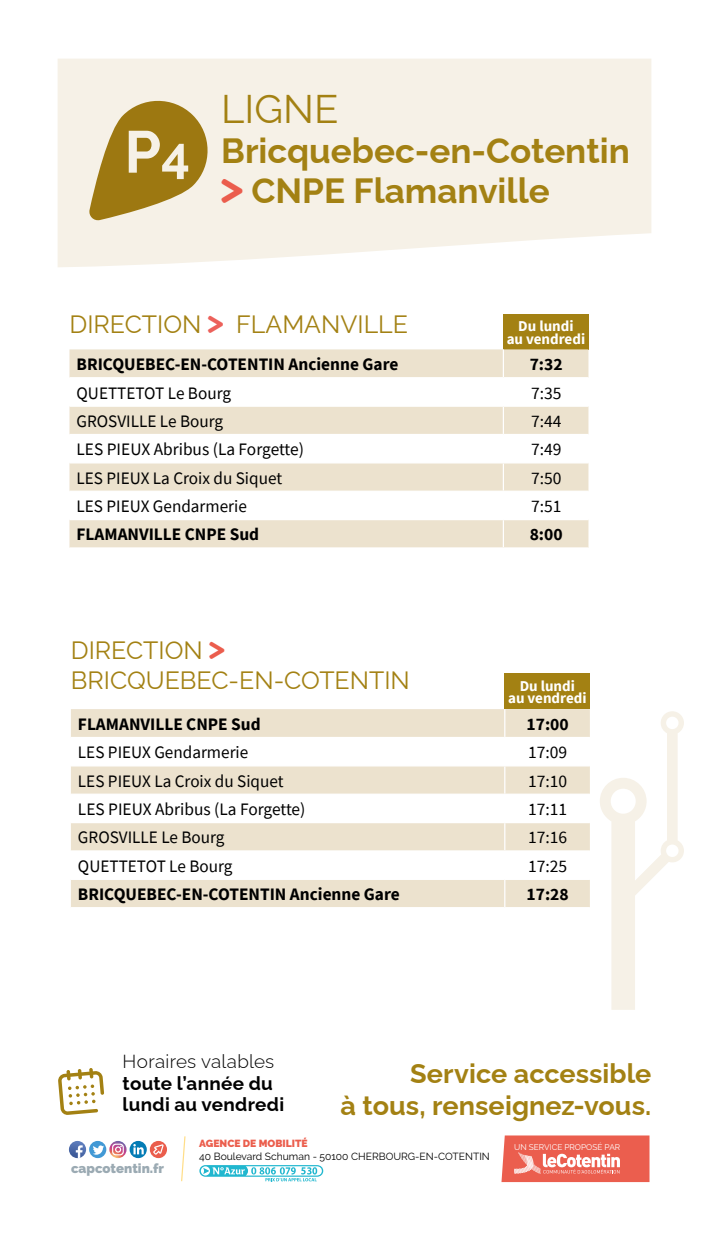
<style>
.page{position:relative;width:709px;height:1241px;background:#fff}
.page>*{position:absolute;margin:0;border:0;box-sizing:border-box;transform-origin:0 0}
.t1{font:40px "Raleway";color:#a38113}
.t2{font:700 35px/40px "Raleway";color:#a38113}
.t3{font:700 27px/32.5px "Raleway";color:#a38113;text-align:right}
.t4{font:25px/30px "Raleway";color:#a38113}
.t5{font:700 18.75px/21.5px "Raleway";letter-spacing:.015em;color:#000}
.t6{font:300 18.75px "Raleway";letter-spacing:.015em;color:#000}
.t7{font:17.5px "Source Sans Pro";color:#000}
.t8{font:700 17.5px "Source Sans Pro";color:#000}
.t9{font:700 15px/12.5px "Source Sans Pro";color:#fff;text-align:center}
.t10{font:900 13.25px "Raleway";color:#9baab3}
.t11{font:10.25px "Raleway";color:#000}
.t12{font:900 10.25px "Raleway";color:#eb5e4d}
.t13{font:8.25px "Raleway";color:#fff}
.s1{font-family:"Fredoka One";font-weight:400;color:#eb5d4d}
.s2{font-family:"Fredoka One";color:#ec615b}
.s3{font-family:"Fredoka One";color:#eb5d4d}
</style>
<div class="page">
<svg style="left:58px;top:59px;width:593px;height:208px;background:#f6f2e9"></svg>
<div style="left:74px;top:85px;width:149px;height:138px;background:#f6f1e7"></div>
<svg style="left:89px;top:100px;width:119px;height:121px"></svg>
<svg style="left:181px;top:1136px;width:4px;height:44px"></svg>
<svg style="left:109px;top:1140px;width:18px;height:17px"></svg>
<svg style="left:112px;top:1143px;width:12px;height:12px"></svg>
<svg style="left:69px;top:1140px;width:37px;height:17px"></svg>
<svg style="left:130px;top:1140px;width:37px;height:17px"></svg>
<svg style="left:199px;top:1164px;width:124px;height:12px"></svg>
<div style="left:201px;top:1166px;width:9px;height:9px;background:#fff;border-radius:50%"></div>
<svg style="left:203px;top:1165px;width:119px;height:16px"></svg>
<svg style="left:501px;top:1135px;width:148px;height:46px;background:#ed7567"></svg>
<div style="left:503px;top:314px;width:85px;height:35px;background:#a38113"></div>
<div style="left:69px;top:349px;width:519px;height:198px;background:#ece2ce"></div>
<svg style="left:69px;top:378px;width:519px;height:141px"></svg>
<hr style="left:69px;top:377px;width:434px;height:1px;background:#fff">
<hr style="left:503px;top:377px;width:85px;height:1px;background:#fff">
<hr style="left:69px;top:405px;width:434px;height:2px;background:#fff">
<hr style="left:503px;top:405px;width:85px;height:2px;background:#fff">
<hr style="left:69px;top:434px;width:434px;height:1px;background:#fff">
<hr style="left:503px;top:434px;width:85px;height:1px;background:#fff">
<hr style="left:69px;top:462px;width:434px;height:1px;background:#fff">
<hr style="left:503px;top:462px;width:85px;height:1px;background:#fff">
<hr style="left:69px;top:490px;width:434px;height:2px;background:#fff">
<hr style="left:503px;top:490px;width:85px;height:2px;background:#fff">
<hr style="left:69px;top:519px;width:434px;height:1px;background:#fff">
<hr style="left:503px;top:519px;width:85px;height:1px;background:#fff">
<svg style="left:503px;top:349px;width:1px;height:198px"></svg>
<div style="left:505px;top:673px;width:85px;height:36px;background:#a38113"></div>
<div style="left:71px;top:709px;width:519px;height:197px;background:#ece2ce"></div>
<svg style="left:71px;top:738px;width:519px;height:140px"></svg>
<hr style="left:71px;top:736px;width:434px;height:2px;background:#fff">
<hr style="left:505px;top:736px;width:85px;height:2px;background:#fff">
<hr style="left:71px;top:765px;width:434px;height:1px;background:#fff">
<hr style="left:505px;top:765px;width:85px;height:1px;background:#fff">
<hr style="left:71px;top:793px;width:434px;height:1px;background:#fff">
<hr style="left:505px;top:793px;width:85px;height:1px;background:#fff">
<hr style="left:71px;top:821px;width:434px;height:2px;background:#fff">
<hr style="left:505px;top:821px;width:85px;height:2px;background:#fff">
<hr style="left:71px;top:850px;width:434px;height:1px;background:#fff">
<hr style="left:505px;top:850px;width:85px;height:1px;background:#fff">
<hr style="left:71px;top:878px;width:434px;height:1px;background:#fff">
<hr style="left:505px;top:878px;width:85px;height:1px;background:#fff">
<svg style="left:504px;top:709px;width:1px;height:197px"></svg>
<svg style="left:58px;top:1068px;width:46px;height:46px"></svg>
<svg style="left:600px;top:711px;width:84px;height:298px"></svg>
<h1 class="t1" style="left:221px;top:77px;width:119px">LIGNE</h1>
<h2 class="t2" style="left:221px;top:126px;width:410px">Bricquebec-en-Cotentin <span class="s1">&gt;</span> CNPE Flamanville</h2>
<h3 class="t4" style="left:69px;top:306px;width:340px">DIRECTION <span class="s2">&gt;</span> FLAMANVILLE</h3>
<p class="t9" style="left:506px;top:319px;width:80px">Du lundi<br>au vendredi</p>
<p class="t8" style="left:77px;top:352px;width:323px">BRICQUEBEC-EN-COTENTIN Ancienne Gare</p>
<p class="t8" style="left:529px;top:352px;width:34px">7:32</p>
<p class="t7" style="left:77px;top:381px;width:156px">QUETTETOT Le Bourg</p>
<p class="t7" style="left:531px;top:381px;width:32px">7:35</p>
<p class="t7" style="left:77px;top:410px;width:148px">GROSVILLE Le Bourg</p>
<p class="t7" style="left:531px;top:410px;width:32px">7:44</p>
<p class="t7" style="left:77px;top:438px;width:229px">LES PIEUX Abribus (La Forgette)</p>
<p class="t7" style="left:531px;top:438px;width:32px">7:49</p>
<p class="t7" style="left:77px;top:466px;width:207px">LES PIEUX La Croix du Siquet</p>
<p class="t7" style="left:531px;top:466px;width:32px">7:50</p>
<p class="t7" style="left:77px;top:495px;width:172px">LES PIEUX Gendarmerie</p>
<p class="t7" style="left:531px;top:495px;width:32px">7:51</p>
<p class="t8" style="left:77px;top:522px;width:184px">FLAMANVILLE CNPE Sud</p>
<p class="t8" style="left:529px;top:522px;width:34px">8:00</p>
<h3 class="t4" style="left:71px;top:632px;width:340px">DIRECTION <span class="s3">&gt;<br></span>BRICQUEBEC-EN-COTENTIN</h3>
<p class="t9" style="left:508px;top:679px;width:80px">Du lundi<br>au vendredi</p>
<p class="t8" style="left:78px;top:712px;width:184px">FLAMANVILLE CNPE Sud</p>
<p class="t8" style="left:526px;top:712px;width:44px">17:00</p>
<p class="t7" style="left:78px;top:741px;width:172px">LES PIEUX Gendarmerie</p>
<p class="t7" style="left:528px;top:741px;width:41px">17:09</p>
<p class="t7" style="left:78px;top:769px;width:207px">LES PIEUX La Croix du Siquet</p>
<p class="t7" style="left:528px;top:769px;width:41px">17:10</p>
<p class="t7" style="left:78px;top:797px;width:229px">LES PIEUX Abribus (La Forgette)</p>
<p class="t7" style="left:528px;top:797px;width:41px">17:11</p>
<p class="t7" style="left:78px;top:826px;width:148px">GROSVILLE Le Bourg</p>
<p class="t7" style="left:528px;top:826px;width:41px">17:16</p>
<p class="t7" style="left:78px;top:854px;width:156px">QUETTETOT Le Bourg</p>
<p class="t7" style="left:528px;top:854px;width:41px">17:25</p>
<p class="t8" style="left:78px;top:882px;width:323px">BRICQUEBEC-EN-COTENTIN Ancienne Gare</p>
<p class="t8" style="left:526px;top:882px;width:44px">17:28</p>
<p class="t6" style="left:123px;top:1046px;width:153px">Horaires valables</p>
<p class="t5" style="left:123px;top:1069px;width:163px">toute l’année du lundi au vendredi</p>
<h3 class="t3" style="left:340px;top:1053px;width:312px">Service accessible<br>à tous, renseignez-vous.</h3>
<p class="t10" style="left:71px;top:1160px;width:94px">capcotentin.fr</p>
<p class="t12" style="left:199px;top:1137px;width:110px">AGENCE DE MOBILITÉ</p>
<p class="t11" style="left:199px;top:1149px;width:292px">40 Boulevard Schuman - 50100 CHERBOURG-EN-COTENTIN</p>
<p class="t13" style="left:514px;top:1142px;width:108px">UN SERVICE PROPOSÉ PAR</p>
</div>
